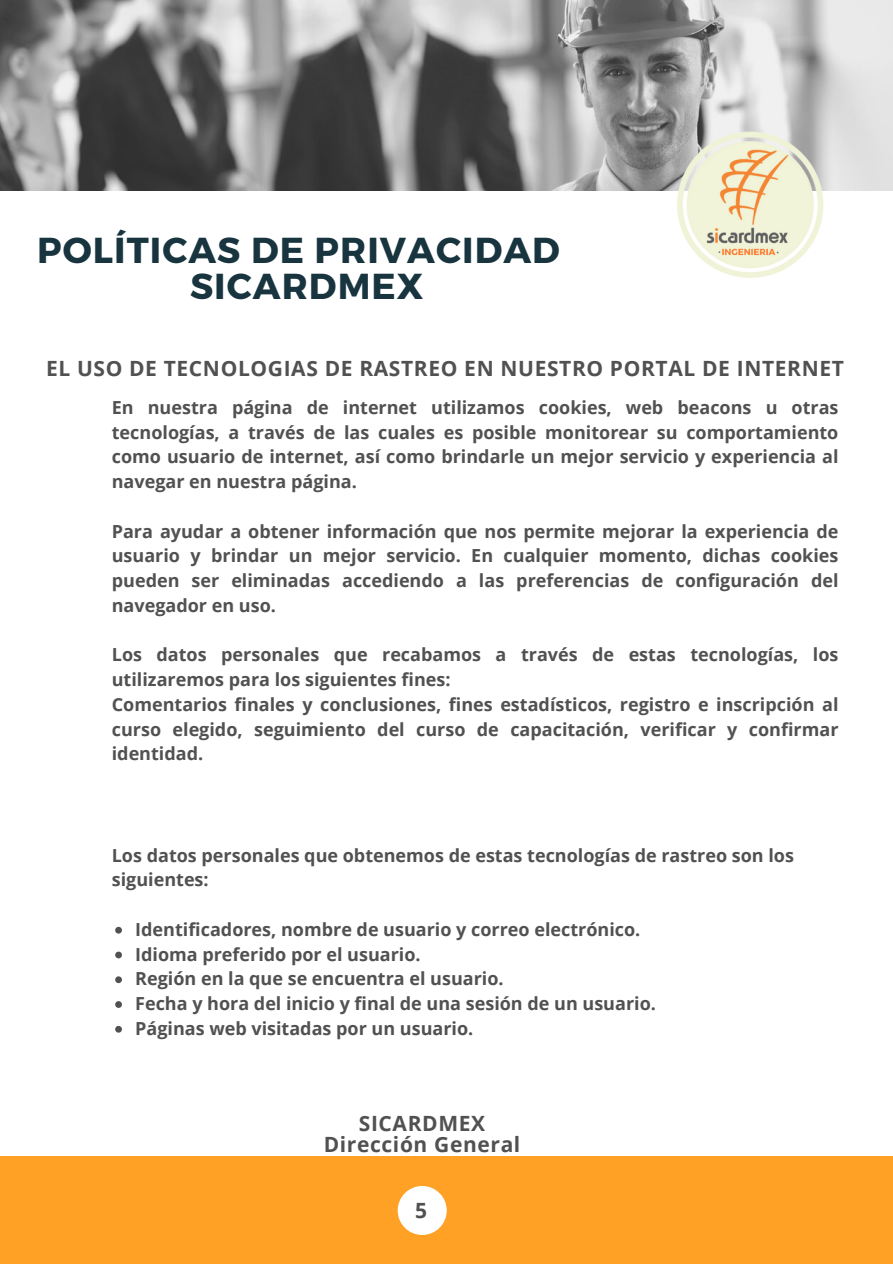
<style>
.page{position:relative;width:893px;height:1264px;background:#fff}
.page>*{position:absolute;margin:0;border:0;box-sizing:border-box;transform-origin:0 0}
.t1{font:700 36px "Montserrat";letter-spacing:.03em;color:#18343f}
.t2{font:700 21px "Open Sans";letter-spacing:.03em;color:#515151}
.t3{font:700 18px/24.8px "Open Sans";color:#515151;text-align:justify}
</style>
<div class="page">
<div style="left:0;top:1156px;width:892px;height:107px;background:#ffa124"></div>
<img style="left:0;top:0;width:892px;height:190px">
<img style="left:661px;top:129px;width:177px;height:149px">
<div style="left:397px;top:1185px;width:49px;height:49px;background:#fff;border-radius:50%"></div>
<svg style="left:115px;top:926px;width:7px;height:7px"></svg>
<svg style="left:115px;top:951px;width:7px;height:7px"></svg>
<svg style="left:115px;top:976px;width:7px;height:7px"></svg>
<svg style="left:115px;top:1001px;width:7px;height:6px"></svg>
<svg style="left:115px;top:1025px;width:7px;height:7px"></svg>
<p class="t1" style="left:37px;top:227px;width:524px">POLÍTICAS DE PRIVACIDAD</p>
<p class="t1" style="left:190px;top:263px;width:235px">SICARDMEX</p>
<p class="t2" style="left:46px;top:353px;width:799px">EL USO DE TECNOLOGIAS DE RASTREO EN NUESTRO PORTAL DE INTERNET</p>
<p class="t3" style="left:112px;top:394px;width:728px">En nuestra página de internet utilizamos cookies, web beacons u otras tecnologías, a través de las cuales es posible monitorear su comportamiento como usuario de internet, así como brindarle un mejor servicio y experiencia al navegar en nuestra página.</p>
<p class="t3" style="left:112px;top:518px;width:728px">Para ayudar a obtener información que nos permite mejorar la experiencia de usuario y brindar un mejor servicio. En cualquier momento, dichas cookies pueden ser eliminadas accediendo a las preferencias de configuración del navegador en uso.</p>
<p class="t3" style="left:112px;top:642px;width:728px">Los datos personales que recabamos a través de estas tecnologías, los utilizaremos para los siguientes fines:</p>
<p class="t3" style="left:112px;top:691px;width:728px">Comentarios finales y conclusiones, fines estadísticos, registro e inscripción al curso elegido, seguimiento del curso de capacitación, verificar y confirmar identidad.</p>
<p class="t3" style="left:112px;top:842px;width:683px">Los datos personales que obtenemos de estas tecnologías de rastreo son los</p>
<p class="t3" style="left:112px;top:867px;width:98px">siguientes:</p>
<p class="t3" style="left:135px;top:916px;width:506px">Identificadores, nombre de usuario y correo electrónico.</p>
<p class="t3" style="left:135px;top:941px;width:287px">Idioma preferido por el usuario.</p>
<p class="t3" style="left:135px;top:966px;width:370px">Región en la que se encuentra el usuario.</p>
<p class="t3" style="left:135px;top:990px;width:522px">Fecha y hora del inicio y final de una sesión de un usuario.</p>
<p class="t3" style="left:135px;top:1015px;width:339px">Páginas web visitadas por un usuario.</p>
<p class="t2" style="left:359px;top:1108px;width:128px">SICARDMEX</p>
<p class="t2" style="left:323px;top:1129px;width:198px">Dirección General</p>
<p class="t2" style="left:415px;top:1195px;width:13px">5</p>
</div>
